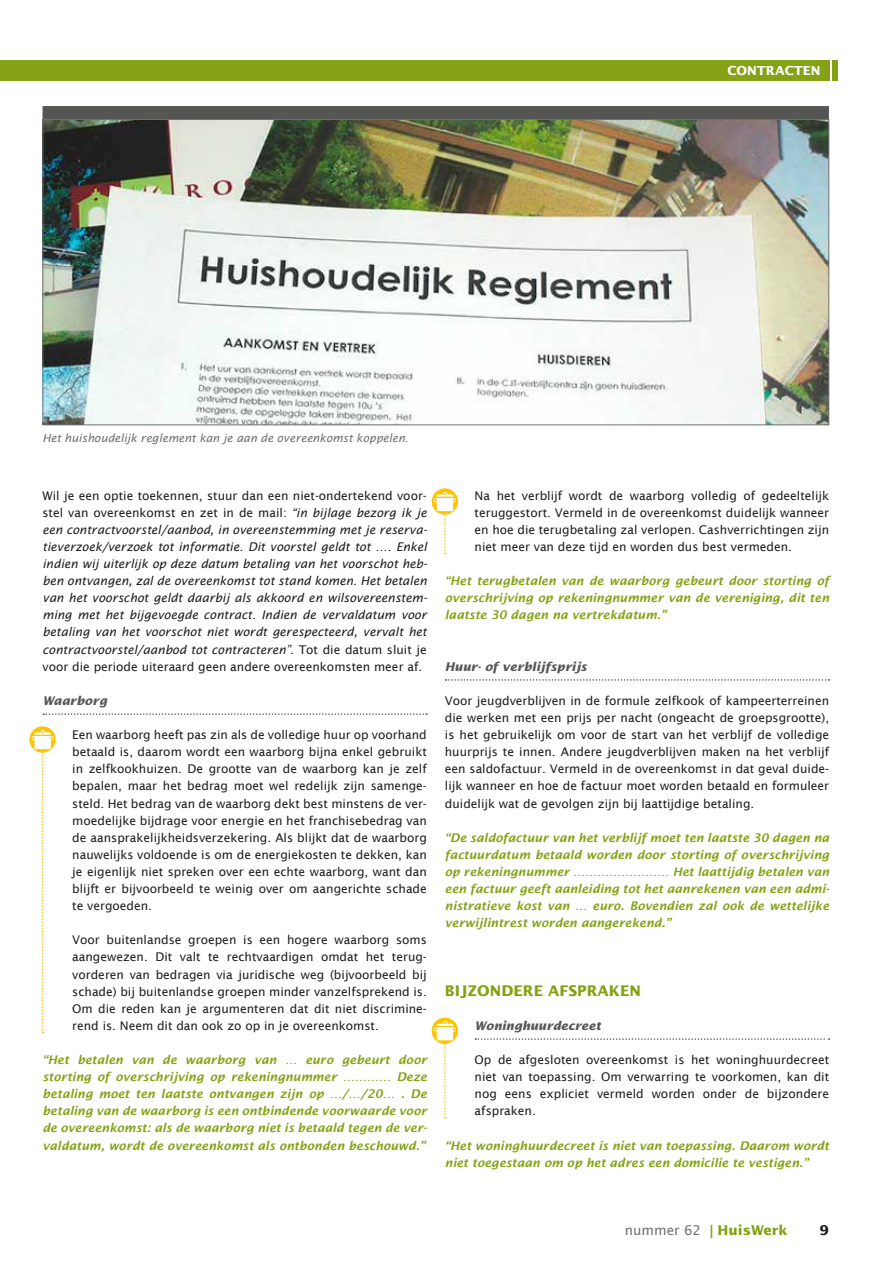
<style>
.page{position:relative;width:893px;height:1263px;background:#fff}
.page>*{position:absolute;margin:0;border:0;box-sizing:border-box;transform-origin:0 0}
.t1{font:700 14.7px "Lucida Sans Std";color:#85a214}
.t2{font:700 13.5px "Lucida Sans Std";color:#85a214}
.t3{font:700 13.5px "Lucida Sans Std";color:#1d1d1b}
.t4{font:700 12.45px "Lucida Sans Std";color:#fff}
.t5{font:12px/17.1px "Lucida Sans";color:#1d1d1b;text-align:justify}
.t6{font:italic 600 12px/17.1px "Lucida Sans";color:#85a214;text-align:justify}
.t7{font:italic 12px/17.1px "Lucida Sans";color:#1d1d1b;text-align:justify}
.t8{font:italic 700 12px "Lucida Sans Std";color:#575756}
.t9{font:italic 11.25px "Lucida Sans";color:#70706f}
.s1{font-style:normal}
.s2{font-family:"Lucida Sans";font-weight:400;color:#70706f}
</style>
<div class="page">
<div style="left:0;top:60px;width:829px;height:21px;background:#85a214"></div>
<div style="left:833px;top:60px;width:5px;height:21px;background:#85a214"></div>
<svg style="left:43px;top:713px;width:384px;height:2px"></svg>
<svg style="left:446px;top:679px;width:383px;height:2px"></svg>
<svg style="left:475px;top:1038px;width:354px;height:2px"></svg>
<svg style="left:29px;top:726px;width:27px;height:27px"></svg>
<svg style="left:32px;top:729px;width:21px;height:304px"></svg>
<svg style="left:432px;top:488px;width:26px;height:27px"></svg>
<svg style="left:434px;top:490px;width:22px;height:64px"></svg>
<svg style="left:432px;top:1017px;width:26px;height:27px"></svg>
<svg style="left:434px;top:1020px;width:22px;height:98px"></svg>
<div style="left:42px;top:106px;width:787px;height:307px;background:#1d1d1b;opacity:.75"></div>
<img style="left:45px;top:121px;width:782px;height:302px">
<p class="t4" style="left:727px;top:64px;width:95px">CONTRACTEN</p>
<p class="t9" style="left:43px;top:432px;width:367px">Het huishoudelijk reglement kan je aan de overeenkomst koppelen.</p>
<p class="t7" style="left:43px;top:487px;width:386px"><span class="s1">Wil je een optie toekennen, stuur dan een niet-ondertekend voor&shy;stel van overeenkomst en zet in de mail:</span> “in bijlage bezorg ik je een contractvoorstel/aanbod, in overeenstemming met je reserva&shy;tieverzoek/verzoek tot informatie. Dit voorstel geldt tot …. Enkel indien wij uiterlijk op deze datum betaling van het voorschot heb&shy;ben ontvangen, zal de overeenkomst tot stand komen. Het betalen van het voorschot geldt daarbij als akkoord en wilsovereenstem&shy;ming met het bijgevoegde contract. Indien de vervaldatum voor betaling van het voorschot niet wordt gerespecteerd, vervalt het contractvoorstel/aanbod tot contracteren”<span class="s1">. Tot die datum sluit je voor die periode uiteraard geen andere overeenkomsten meer af.</span></p>
<p class="t8" style="left:43px;top:694px;width:66px">Waarborg</p>
<p class="t5" style="left:72px;top:726px;width:356px">Een waarborg heeft pas zin als de volledige huur op voorhand betaald is, daarom wordt een waarborg bijna enkel gebruikt in zelfkookhuizen. De grootte van de waarborg kan je zelf bepalen, maar het bedrag moet wel redelijk zijn samenge&shy;steld. Het bedrag van de waarborg dekt best minstens de ver&shy;moedelijke bijdrage voor energie en het franchisebedrag van de aansprakelijkheidsverzekering. Als blijkt dat de waarborg nauwelijks voldoende is om de energiekosten te dekken, kan je eigenlijk niet spreken over een echte waarborg, want dan blijft er bijvoorbeeld te weinig over om aangerichte schade te vergoeden.</p>
<p class="t5" style="left:72px;top:931px;width:356px">Voor buitenlandse groepen is een hogere waarborg soms aangewezen. Dit valt te rechtvaardigen omdat het terug&shy;vorderen van bedragen via juridische weg (bijvoorbeeld bij schade) bij buitenlandse groepen minder vanzelfsprekend is.<br>Om die reden kan je argumenteren dat dit niet discrimine&shy;rend is. Neem dit dan ook zo op in je overeenkomst.</p>
<p class="t6" style="left:43px;top:1051px;width:386px">“Het betalen van de waarborg van … euro gebeurt door storting of overschrijving op rekeningnummer ………… Deze betaling moet ten laatste ontvangen zijn op …/…/20… . De betaling van de waarborg is een ontbindende voorwaarde voor de overeenkomst: als de waarborg niet is betaald tegen de ver&shy;valdatum, wordt de overeenkomst als ontbonden beschouwd.”</p>
<p class="t5" style="left:475px;top:487px;width:356px">Na het verblijf wordt de waarborg volledig of gedeeltelijk teruggestort. Vermeld in de overeenkomst duidelijk wanneer en hoe die terugbetaling zal verlopen. Cashverrichtingen zijn niet meer van deze tijd en worden dus best vermeden.</p>
<p class="t6" style="left:445px;top:572px;width:386px">“Het terugbetalen van de waarborg gebeurt door storting of overschrijving op rekeningnummer van de vereniging, dit ten laatste 30 dagen na vertrekdatum.”</p>
<p class="t8" style="left:445px;top:660px;width:144px">Huur- of verblijfsprijs</p>
<p class="t5" style="left:445px;top:692px;width:386px">Voor jeugdverblijven in de formule zelfkook of kampeerterreinen die werken met een prijs per nacht (ongeacht de groepsgrootte), is het gebruikelijk om voor de start van het verblijf de volledige huurprijs te innen. Andere jeugdverblijven maken na het verblijf een saldofactuur. Vermeld in de overeenkomst in dat geval duide&shy;lijk wanneer en hoe de factuur moet worden betaald en formuleer duidelijk wat de gevolgen zijn bij laattijdige betaling.</p>
<p class="t6" style="left:445px;top:829px;width:386px">“De saldofactuur van het verblijf moet ten laatste 30 dagen na factuurdatum betaald worden door storting of overschrijving op rekeningnummer …………………… Het laattijdig betalen van een factuur geeft aanleiding tot het aanrekenen van een admi&shy;nistratieve kost van … euro. Bovendien zal ook de wettelijke verwijlintrest worden aangerekend.”</p>
<p class="t1" style="left:445px;top:982px;width:198px">BIJZONDERE AFSPRAKEN</p>
<p class="t8" style="left:475px;top:1019px;width:128px">Woninghuurdecreet</p>
<p class="t5" style="left:475px;top:1051px;width:356px">Op de afgesloten overeenkomst is het woninghuurdecreet niet van toepassing. Om verwarring te voorkomen, kan dit nog eens expliciet vermeld worden onder de bijzondere afspraken.</p>
<p class="t6" style="left:445px;top:1137px;width:386px">“Het woninghuurdecreet is niet van toepassing. Daarom wordt niet toegestaan om op het adres een domicilie te vestigen.”</p>
<p class="t2" style="left:625px;top:1222px;width:165px"><span class="s2">nummer 62</span> | HuisWerk</p>
<p class="t3" style="left:819px;top:1222px;width:11px">9</p>
</div>
